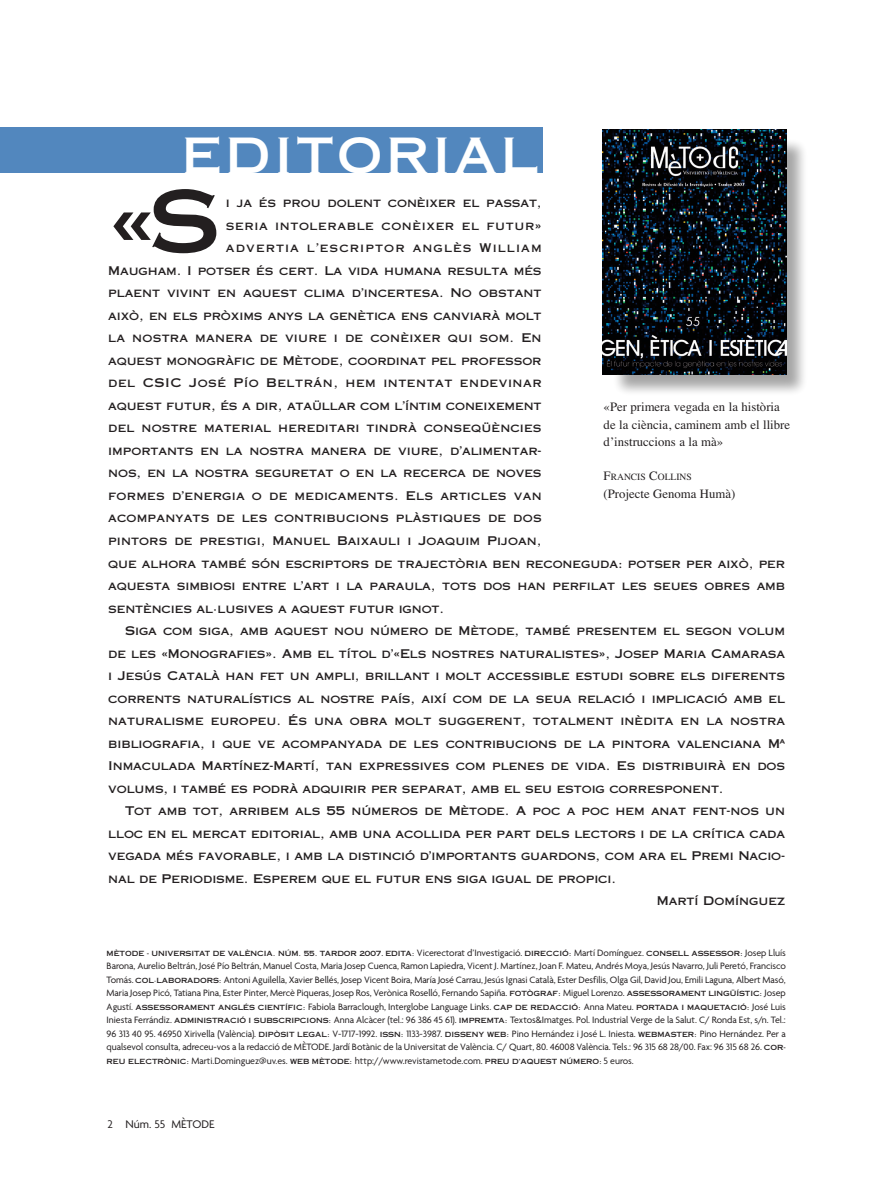
<style>
.page{position:relative;width:893px;height:1191px;background:#fff}
.page>*{position:absolute;margin:0;border:0;box-sizing:border-box;transform-origin:0 0}
.t1{font:85.8px "Copperplate Thirty One AB";color:#231f20}
.t2{font:48.6px "Copperplate Thirty One AB";letter-spacing:.06em;color:#fff}
.t3{font:12.75px/17.2px "Times";color:#231f20}
.t4{font:12px "Copperplate Thirty One AB";letter-spacing:-.01em;color:#231f20}
.t5{font:12px "Copperplate Thirty One AB";letter-spacing:.015em;color:#231f20}
.t6{font:12px "Copperplate Thirty One AB";letter-spacing:.02em;color:#231f20}
.t7{font:12px "Copperplate Thirty One AB";letter-spacing:.045em;color:#231f20}
.t8{font:12px "Copperplate Thirty One AB";letter-spacing:.05em;color:#231f20}
.t9{font:12px "Copperplate Thirty One AB";letter-spacing:.095em;color:#231f20}
.t10{font:12px "Agenda";color:#231f20}
.t11{font:9.9px/13.5px "Agenda";letter-spacing:-.005em;color:#231f20;text-align:justify}
.t12{font:9.6px "Times";color:#231f20}
.t13{font:7.05px "Copperplate Thirty One AB";letter-spacing:-.01em;color:#231f20}
.s1{font-size:12.75px}
.s2{font-family:"Agenda";font-size:9.9px}
.s3{font-family:"Copperplate Thirty One AB";font-size:7.05px}
</style>
<div class="page">
<svg style="left:0;top:127px;width:804px;height:265px"></svg>
<h2 class="t2" style="left:182px;top:128px;width:358px">EDITORIAL</h2>
<h1 class="t1" style="left:108px;top:173px;width:113px">«S</h1>
<p class="t4" style="left:226px;top:196px;width:317px">i ja és prou dolent conèixer el passat,</p>
<p class="t8" style="left:226px;top:219px;width:317px">seria intolerable conèixer el futur»</p>
<p class="t9" style="left:226px;top:241px;width:317px">advertia l’escriptor anglès William</p>
<p class="t4" style="left:108px;top:264px;width:435px">Maugham. I potser és cert. La vida humana resulta més</p>
<p class="t4" style="left:108px;top:286px;width:435px">plaent vivint en aquest clima d’incertesa. No obstant</p>
<p class="t4" style="left:108px;top:309px;width:435px">això, en els pròxims anys la genètica ens canviarà molt</p>
<p class="t6" style="left:108px;top:331px;width:435px">la nostra manera de viure i de conèixer qui som. En</p>
<p class="t4" style="left:108px;top:354px;width:435px">aquest monogràfic de Mètode, coordinat pel professor</p>
<p class="t7" style="left:108px;top:376px;width:435px">del CSIC José Pío Beltrán, hem intentat endevinar</p>
<p class="t4" style="left:108px;top:399px;width:435px">aquest futur, és a dir, ataüllar com l’íntim coneixement</p>
<p class="t5" style="left:108px;top:421px;width:435px">del nostre material hereditari tindrà conseqüències</p>
<p class="t4" style="left:108px;top:444px;width:435px">importants en la nostra manera de viure, d’alimentar-</p>
<p class="t4" style="left:108px;top:466px;width:435px">nos, en la nostra seguretat o en la recerca de noves</p>
<p class="t6" style="left:108px;top:489px;width:435px">formes d’energia o de medicaments. Els articles van</p>
<p class="t5" style="left:108px;top:511px;width:435px">acompanyats de les contribucions plàstiques de dos</p>
<p class="t4" style="left:108px;top:534px;width:435px">pintors de prestigi, Manuel Baixauli i Joaquim Pijoan,</p>
<p class="t4" style="left:108px;top:556px;width:678px">que alhora també són escriptors de trajectòria ben reconeguda: potser per això, per</p>
<p class="t4" style="left:108px;top:579px;width:678px">aquesta simbiosi entre l’art i la paraula, tots dos han perfilat les seues obres amb</p>
<p class="t4" style="left:108px;top:601px;width:337px">sentències al·lusives a aquest futur ignot.</p>
<p class="t4" style="left:125px;top:624px;width:661px">Siga com siga, amb aquest nou número de Mètode, també presentem el segon volum</p>
<p class="t4" style="left:108px;top:646px;width:678px">de les «Monografies». Amb el títol d’«Els nostres naturalistes», Josep Maria Camarasa</p>
<p class="t4" style="left:108px;top:669px;width:678px">i Jesús Català han fet un ampli, brillant i molt accessible estudi sobre els diferents</p>
<p class="t4" style="left:108px;top:691px;width:678px">corrents naturalístics al nostre país, així com de la seua relació i implicació amb el</p>
<p class="t4" style="left:108px;top:714px;width:678px">naturalisme europeu. És una obra molt suggerent, totalment inèdita en la nostra</p>
<p class="t4" style="left:108px;top:736px;width:678px">bibliografia, i que ve acompanyada de les contribucions de la pintora valenciana Mª</p>
<p class="t4" style="left:108px;top:759px;width:678px">Inmaculada Martínez-Martí, tan expressives com plenes de vida. Es distribuirà en dos</p>
<p class="t4" style="left:108px;top:781px;width:617px">volums, i també es podrà adquirir per separat, amb el seu estoig corresponent.</p>
<p class="t4" style="left:125px;top:804px;width:661px">Tot amb tot, arribem als 55 números de Mètode. A poc a poc hem anat fent-nos un</p>
<p class="t4" style="left:108px;top:826px;width:678px">lloc en el mercat editorial, amb una acollida per part dels lectors i de la crítica cada</p>
<p class="t4" style="left:108px;top:849px;width:678px">vegada més favorable, i amb la distinció d’importants guardons, com ara el Premi Nacio-</p>
<p class="t4" style="left:108px;top:871px;width:509px">nal de Periodisme. Esperem que el futur ens siga igual de propici.</p>
<p class="t4" style="left:657px;top:894px;width:130px">Martí Domínguez</p>
<p class="t3" style="left:604px;top:400px;width:188px">«Per primera vegada en la història de la ciència, caminem amb el llibre d’instruccions a la mà»</p>
<p class="t12" style="left:604px;top:474px;width:90px"><span class="s1">F</span>RANCIS <span class="s1">C</span>OLLINS</p>
<p class="t3" style="left:604px;top:486px;width:133px">(Projecte Genoma Humà)</p>
<p class="t13" style="left:107px;top:949px;width:681px">MÈTODE - UNIVERSITAT DE VALÈN CIA. NÚM. 55. TARDOR 2007<span class="s2">.</span> EDITA: <span class="s2">Vicerectorat d’Investigació.</span> DIRECCIÓ: <span class="s2">Martí Domínguez.</span> CONSELL ASSESSOR: <span class="s2">Josep Lluís</span></p>
<p class="t11" style="left:107px;top:960px;width:681px">Barona, Aurelio Beltrán, José Pío Beltrán, Manuel Costa, Maria Josep Cuenca, Ramon Lapiedra, Vicent J. Martínez, Joan F. Mateu, Andrés Moya, Jesús Navarro, Juli Peretó, Francisco Tomás. <span class="s3">COL·LABORADORS:</span> Antoni Aguilella, Xavier Bellés, Josep Vicent Boira, María José Carrau, Jesús Ignasi Català, Ester Desfilis, Olga Gil, David Jou, Emili Laguna, Albert Masó, Maria Josep Picó, Tatiana Pina, Ester Pinter, Mercè Piqueras, Josep Ros, Verònica Roselló, Fernando Sapiña. <span class="s3">FO TÒ GRAF:</span> Miguel Lorenzo. <span class="s3">ASSES SORAMENT LIN GÜÍS TIC:</span> Josep Agustí. <span class="s3">ASSES SORAMENT ANGLÉS CIENTÍFIC:</span> Fabiola Barraclough, Interglobe Language Links. <span class="s3">CAP DE REDACCIÓ:</span> Anna Mateu. <span class="s3">PORTADA I MAQUETACIÓ:</span> José Luis Iniesta Ferrándiz. <span class="s3">ADMINISTRACIÓ I SUBSCRIPCIONS:</span> Anna Alcàcer (tel.: 96 386 45 61). <span class="s3">IMPREMTA:</span> Textos&amp;Imatges. Pol. Industrial Verge de la Salut. C/ Ronda Est, s/n. Tel.:<br>96 313 40 95. 46950 Xirivella (València). <span class="s3">DIPÒSIT LEGAL:</span> V-1717-1992. <span class="s3">ISSN:</span> 1133-3987. <span class="s3">DISSENY WEB:</span> Pino Hernández i José L. Iniesta. <span class="s3">WEBMASTER:</span> Pino Hernández. Per a qualsevol consulta, adreceu-vos a la redacció de MÈTODE. Jardí Botànic de la Universitat de València. C/ Quart, 80. 46008 València. Tels.: 96 315 68 28/00. Fax: 96 315 68 26. <span class="s3">COR-REU ELECTRÒNIC:</span> Marti.Dominguez@uv.es. <span class="s3">WEB MÈTODE:</span> http://www.revistametode.com. <span class="s3">PREU D’AQUEST NÚMERO:</span> 5 euros.</p>
<p class="t10" style="left:108px;top:1119px;width:108px">2 Núm. 55 MÈTODE</p>
</div>
